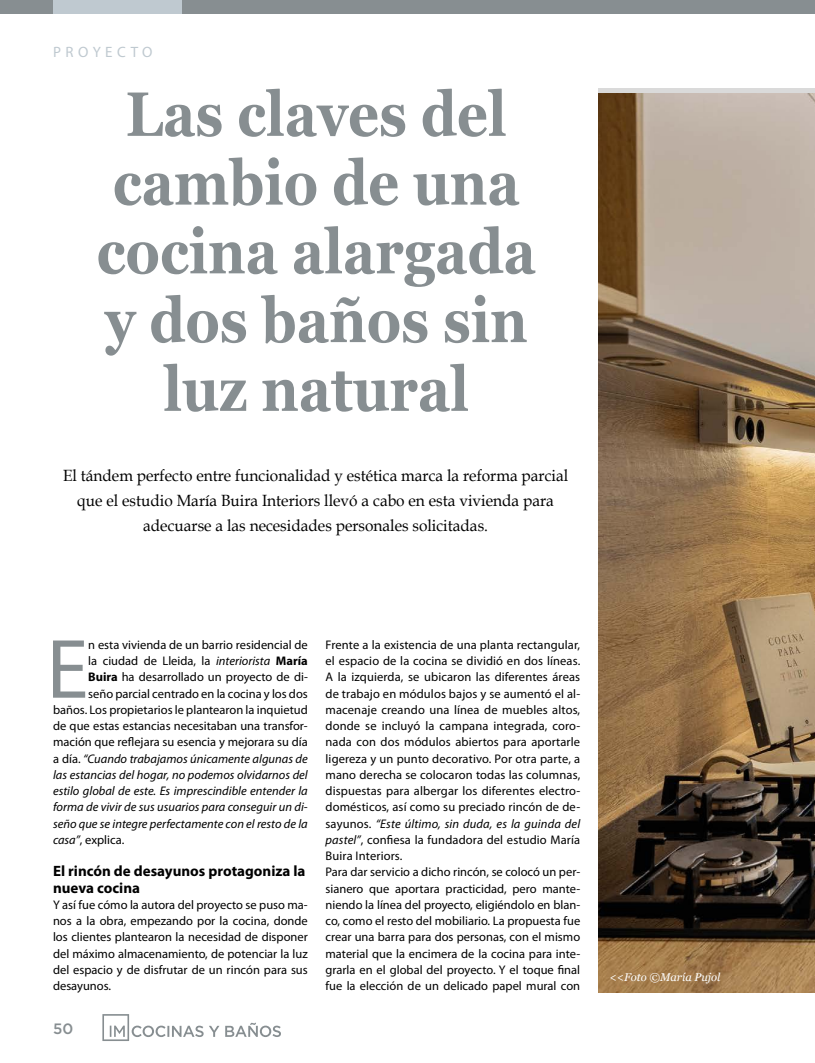
<style>
.page{position:relative;width:815px;height:1063px;background:#fff}
.page>*{position:absolute;margin:0;border:0;box-sizing:border-box;transform-origin:0 0}
.t1{font:84.88px "Myriad Pro";color:#878e91}
.t2{font:700 62.5px/68.8px "Georgia";color:#878e91;text-align:center;scale:.87 1}
.t3{font:16.25px/25px "Book Antiqua";color:#000;text-align:center;scale:.95 1}
.t4{font:700 15px/16.2px "Myriad Pro";color:#000}
.t5{font:15px "Myriad Pro";letter-spacing:.3em;color:#bfc9d0}
.t6{font:500 15px "Gotham";color:#878e91}
.t7{font:12.5px/16.2px "Myriad Pro";color:#000;text-align:justify}
.t8{font:italic 12.5px "Myriad Pro";color:#000}
.t9{font:italic 11.25px "Georgia";color:#fff}
.s1{font-style:italic}
.s2{font-weight:700}
.s3{font-style:normal}
</style>
<div class="page">
<div style="left:0;top:0;width:815px;height:14px;background:#878e91"></div>
<div style="left:53px;top:0;width:129px;height:14px;background:#bfc9d0"></div>
<svg style="left:102px;top:1014px;width:117px;height:27px"></svg>
<svg style="left:225px;top:1023px;width:56px;height:14px"></svg>
<img style="left:599px;top:93px;width:216px;height:899px">
<p class="t5" style="left:53px;top:43px;width:101px">PROYECTO</p>
<h2 class="t2" style="left:97px;top:80px;width:507px">Las claves del cambio de una cocina alargada y dos baños sin luz natural</h2>
<h3 class="t3" style="left:63px;top:463px;width:533px">El tándem perfecto entre funcionalidad y estética marca la reforma parcial que el estudio María Buira Interiors llevó a cabo en esta vivienda para adecuarse a las necesidades personales solicitadas.</h3>
<h1 class="t1" style="left:47px;top:617px;width:43px">E</h1>
<p class="t7" style="left:88px;top:636px;width:221px">n esta vivienda de un barrio residencial de</p>
<p class="t7" style="left:88px;top:653px;width:221px">la ciudad de Lleida, la <span class="s1">interiorista</span> <span class="s2">María</span></p>
<p class="t7" style="left:88px;top:669px;width:221px"><span class="s2">Buira</span> ha desarrollado un proyecto de di-</p>
<p class="t7" style="left:88px;top:685px;width:221px">seño parcial centrado en la cocina y los dos</p>
<p class="t7" style="left:53px;top:701px;width:256px">baños. Los propietarios le plantearon la inquietud</p>
<p class="t7" style="left:53px;top:718px;width:256px">de que estas estancias necesitaban una transfor-</p>
<p class="t7" style="left:53px;top:734px;width:256px">mación que reflejara su esencia y mejorara su día</p>
<p class="t8" style="left:53px;top:751px;width:256px"><span class="s3">a día.</span> “Cuando trabajamos únicamente algunas de</p>
<p class="t8" style="left:53px;top:767px;width:256px">las estancias del hogar, no podemos olvidarnos del</p>
<p class="t8" style="left:53px;top:783px;width:256px">estilo global de este. Es imprescindible entender la</p>
<p class="t8" style="left:53px;top:800px;width:256px">forma de vivir de sus usuarios para conseguir un di-</p>
<p class="t8" style="left:53px;top:816px;width:256px">seño que se integre perfectamente con el resto de la</p>
<p class="t7" style="left:53px;top:831px;width:73px"><span class="s1">casa”</span>, explica.</p>
<p class="t4" style="left:53px;top:863px;width:254px">El rincón de desayunos protagoniza la nueva cocina</p>
<p class="t7" style="left:53px;top:896px;width:256px">Y así fue cómo la autora del proyecto se puso ma&shy;nos a la obra, empezando por la cocina, donde los clientes plantearon la necesidad de disponer del máximo almacenamiento, de potenciar la luz del espacio y de disfrutar de un rincón para sus desayunos.</p>
<p class="t6" style="left:53px;top:1018px;width:22px">50</p>
<p class="t7" style="left:326px;top:636px;width:256px;text-align:left">Frente a la existencia de una planta rectangular, el espacio de la cocina se dividió en dos líneas.<br>A la izquierda, se ubicaron las diferentes áreas de trabajo en módulos bajos y se aumentó el al&shy;macenaje creando una línea de muebles altos, donde se incluyó la campana integrada, coro&shy;nada con dos módulos abiertos para aportarle ligereza y un punto decorativo. Por otra parte, a mano derecha se colocaron todas las columnas, dispuestas para albergar los diferentes electro&shy;domésticos, así como su preciado rincón de de&shy;sayunos. <span class="s1">“Este último, sin duda, es la guinda del pastel”</span>, confiesa la fundadora del estudio María Buira Interiors.<br>Para dar servicio a dicho rincón, se colocó un per&shy;sianero que aportara practicidad, pero mante&shy;niendo la línea del proyecto, eligiéndolo en blan&shy;co, como el resto del mobiliario. La propuesta fue crear una barra para dos personas, con el mismo material que la encimera de la cocina para inte&shy;grarla en el global del proyecto. Y el toque final fue la elección de un delicado papel mural con</p>
<p class="t9" style="left:610px;top:970px;width:112px">&lt;&lt;Foto ©María Pujol</p>
</div>
